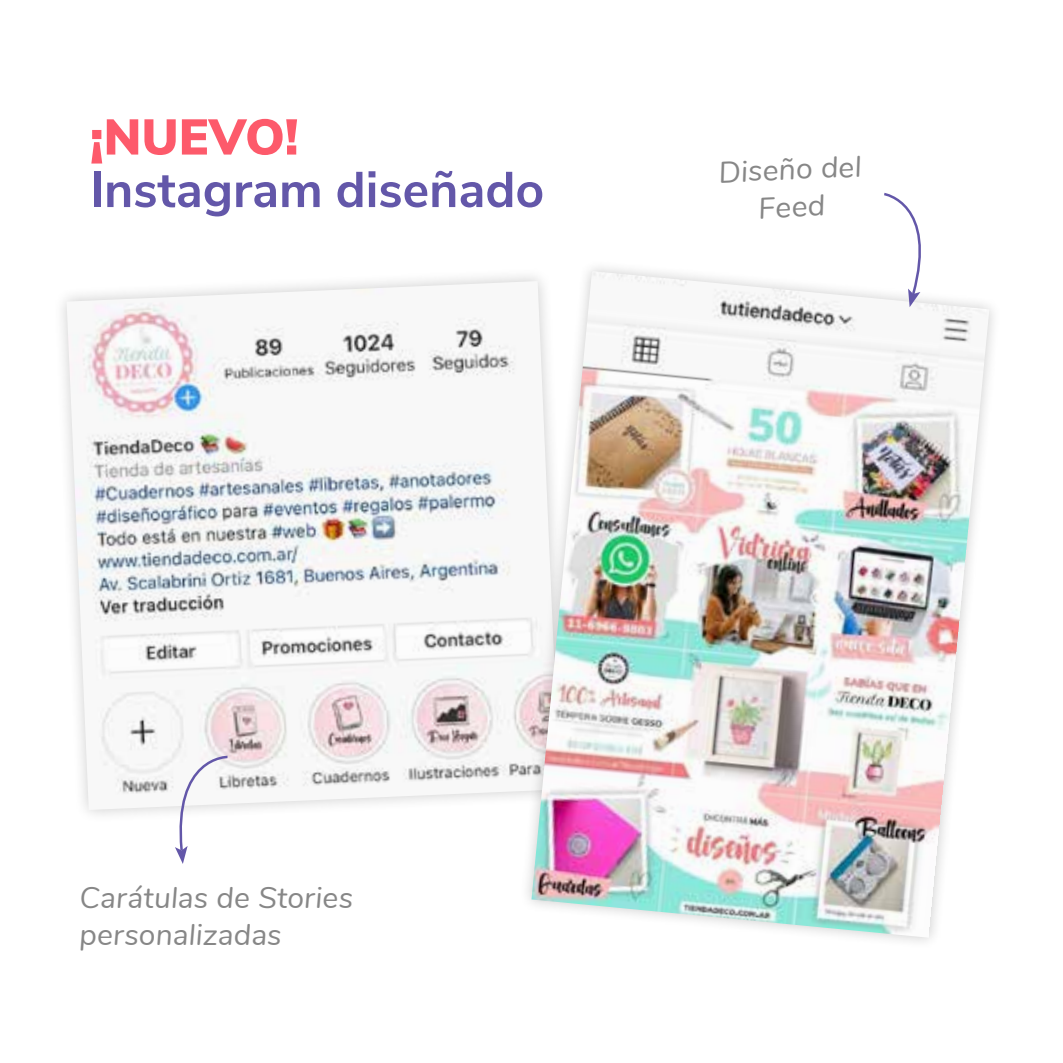
<style>
.page{position:relative;width:1063px;height:1063px;background:#fff}
.page>*{position:absolute;margin:0;border:0;box-sizing:border-box;transform-origin:0 0}
.t1{font:700 50px "Nunito Sans";color:#6357a9}
.t2{font:900 50px "Nunito Sans";color:#fd5a6b}
.t3{font:italic 30px/37.5px "Nunito";letter-spacing:.005em;color:#878787}
</style>
<div class="page">
<img style="left:67px;top:281px;width:452px;height:529px">
<img style="left:531px;top:271px;width:458px;height:667px">
<svg style="left:173px;top:754px;width:57px;height:110px"></svg>
<svg style="left:882px;top:192px;width:56px;height:115px"></svg>
<h1 class="t2" style="left:90px;top:100px;width:210px">¡NUEVO!</h1>
<h1 class="t1" style="left:90px;top:153px;width:456px">Instagram diseñado</h1>
<p class="t3" style="left:718px;top:151px;width:145px;text-align:center;rotate:-2deg">Diseño del<br>Feed</p>
<p class="t3" style="left:79px;top:877px;width:275px">Carátulas de Stories personalizadas</p>
</div>
